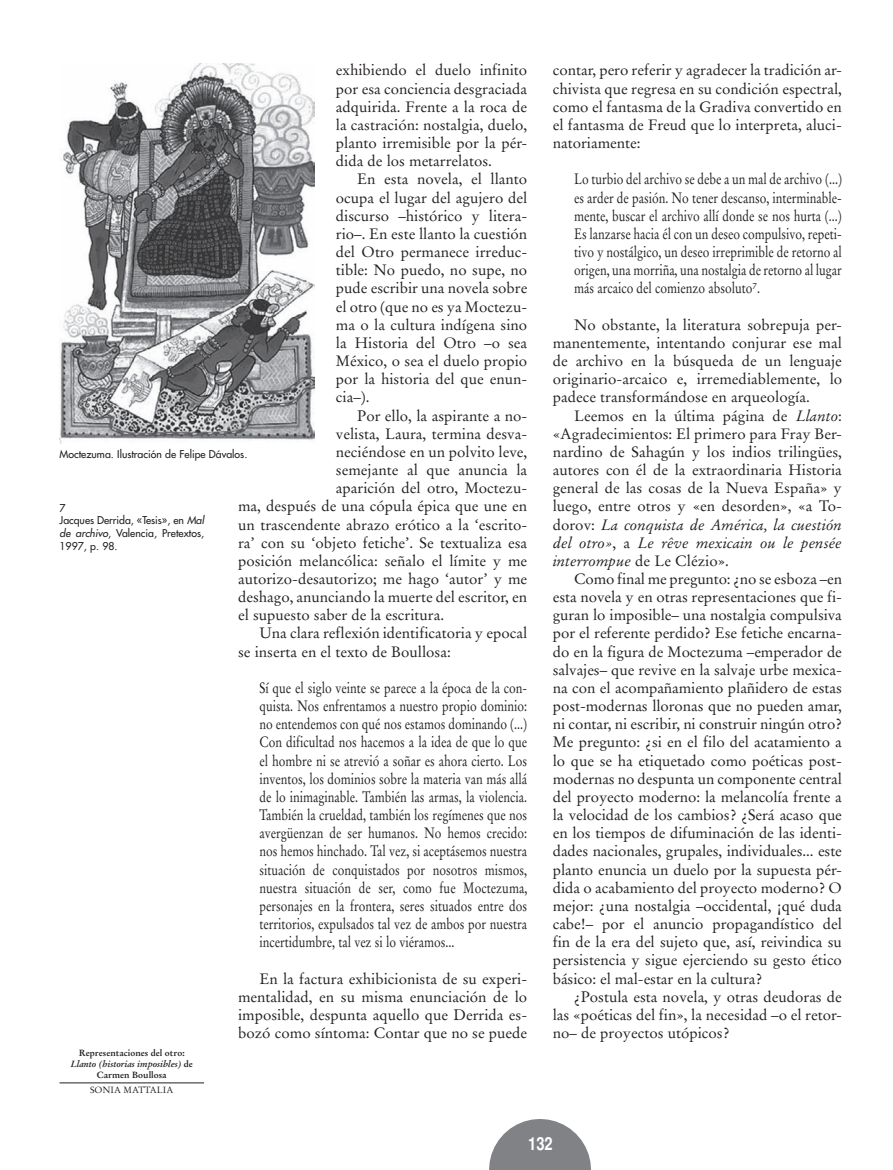
<style>
.page{position:relative;width:893px;height:1170px;background:#fff}
.page>*{position:absolute;margin:0;border:0;box-sizing:border-box;transform-origin:0 0}
.t1{font:700 condensed 18px "Helvetica";color:#fff}
.t2{font:15px/18.1px "Stempel Garamond";color:#231f20;text-align:justify}
.t3{font:15px/18.1px "Stempel Garamond";color:#231f20;text-align:justify;scale:.8 1}
.t4{font:10.5px/12.8px "Futura";color:#231f20}
.t5{font:700 9px/10.9px "Stempel Garamond";color:#231f20;text-align:center}
.t6{font:9px "Stempel Garamond";color:#231f20}
.s1{font-style:italic}
</style>
<div class="page">
<svg style="left:489px;top:1119px;width:102px;height:50px"></svg>
<hr style="left:60px;top:1082px;width:144px;height:1px;background:#231f20">
<img style="left:60px;top:64px;width:255px;height:380px">
<p class="t2" style="left:336px;top:61px;width:193px">exhibiendo el duelo infinito por esa conciencia desgraciada adquirida. Frente a la roca de la castración: nostalgia, duelo, planto irremisible por la pér&shy;dida de los metarrelatos.</p>
<p class="t2" style="left:336px;top:170px;width:193px;text-indent:21px">En esta novela, el llanto ocupa el lugar del agujero del discurso –histórico y litera&shy;rio–. En este llanto la cuestión del Otro permanece irreduc&shy;tible: No puedo, no supe, no pude escribir una novela sobre el otro (que no es ya Moctezu&shy;ma o la cultura indígena sino la Historia del Otro –o sea México, o sea el duelo propio por la historia del que enun&shy;cia–).</p>
<p class="t2" style="left:357px;top:406px;width:172px">Por ello, la aspirante a no-</p>
<p class="t2" style="left:336px;top:424px;width:193px">velista, Laura, termina desva-</p>
<p class="t2" style="left:336px;top:442px;width:193px">neciéndose en un polvito leve,</p>
<p class="t2" style="left:336px;top:461px;width:193px">semejante al que anuncia la</p>
<p class="t2" style="left:336px;top:479px;width:193px">aparición del otro, Moctezu-</p>
<p class="t2" style="left:238px;top:497px;width:291px">ma, después de una cópula épica que une en</p>
<p class="t2" style="left:238px;top:515px;width:291px">un trascendente abrazo erótico a la ‘escrito-</p>
<p class="t2" style="left:238px;top:533px;width:291px">ra’ con su ‘objeto fetiche’. Se textualiza esa</p>
<p class="t2" style="left:238px;top:551px;width:291px">posición melancólica: señalo el límite y me</p>
<p class="t2" style="left:238px;top:570px;width:291px">autorizo-desautorizo; me hago ‘autor’ y me</p>
<p class="t2" style="left:238px;top:588px;width:291px">deshago, anunciando la muerte del escritor, en</p>
<p class="t2" style="left:238px;top:606px;width:208px">el supuesto saber de la escritura.</p>
<p class="t2" style="left:259px;top:624px;width:269px">Una clara reflexión identificatoria y epocal</p>
<p class="t2" style="left:238px;top:642px;width:214px">se inserta en el texto de Boullosa:</p>
<p class="t3" style="left:259px;top:678px;width:337px">Sí que el siglo veinte se parece a la época de la con&shy;quista. Nos enfrentamos a nuestro propio dominio: no entendemos con qué nos estamos dominando (...)<br>Con dificultad nos hacemos a la idea de que lo que el hombre ni se atrevió a soñar es ahora cierto. Los inventos, los dominios sobre la materia van más allá de lo inimaginable. También las armas, la violencia.<br>También la crueldad, también los regímenes que nos avergüenzan de ser humanos. No hemos crecido: nos hemos hinchado. Tal vez, si aceptásemos nuestra situación de conquistados por nosotros mismos, nuestra situación de ser, como fue Moctezuma, personajes en la frontera, seres situados entre dos territorios, expulsados tal vez de ambos por nuestra incertidumbre, tal vez si lo viéramos...</p>
<p class="t2" style="left:238px;top:969px;width:291px;text-indent:21px">En la factura exhibicionista de su experi&shy;mentalidad, en su misma enunciación de lo imposible, despunta aquello que Derrida es&shy;bozó como síntoma: Contar que no se puede</p>
<p class="t4" style="left:60px;top:447px;width:189px">Moctezuma. Ilustración de Felipe Dávalos.</p>
<p class="t4" style="left:60px;top:501px;width:146px">7<br>Jacques Derrida, «Tesis», en <span class="s1">Mal de archivo</span>, Valencia, Pretextos,<br>1997, p. 98.</p>
<p class="t5" style="left:71px;top:1047px;width:123px">Representaciones del otro:<br><span class="s1">Llanto (historias imposibles)</span> de<br>Carmen Boullosa</p>
<p class="t6" style="left:90px;top:1084px;width:85px">SONIA MATTALIA</p>
<p class="t2" style="left:553px;top:61px;width:291px">contar, pero referir y agradecer la tradición ar&shy;chivista que regresa en su condición espectral, como el fantasma de la Gradiva convertido en el fantasma de Freud que lo interpreta, aluci&shy;natoriamente:</p>
<p class="t3" style="left:574px;top:170px;width:336px">Lo turbio del archivo se debe a un mal de archivo (...) es arder de pasión. No tener descanso, interminable&shy;mente, buscar el archivo allí donde se nos hurta (...)<br>Es lanzarse hacia él con un deseo compulsivo, repeti&shy;tivo y nostálgico, un deseo irreprimible de retorno al origen, una morriña, una nostalgia de retorno al lugar más arcaico del comienzo absoluto<sup>7</sup>.</p>
<p class="t2" style="left:553px;top:315px;width:291px;text-indent:21px">No obstante, la literatura sobrepuja per&shy;manentemente, intentando conjurar ese mal de archivo en la búsqueda de un lenguaje originario-arcaico e, irremediablemente, lo padece transformándose en arqueología.</p>
<p class="t2" style="left:553px;top:406px;width:291px;text-indent:21px">Leemos en la última página de <span class="s1">Llanto</span>: «Agradecimientos: El primero para Fray Ber&shy;nardino de Sahagún y los indios trilingües, autores con él de la extraordinaria Historia general de las cosas de la Nueva España» y luego, entre otros y «en desorden», «a To&shy;dorov: <span class="s1">La conquista de América, la cuestión del otro»</span>, a <span class="s1">Le rêve mexicain ou le pensée interrompue</span> de Le Clézio».</p>
<p class="t2" style="left:553px;top:570px;width:291px;text-indent:21px">Como final me pregunto: ¿no se esboza –en esta novela y en otras representaciones que fi&shy;guran lo imposible– una nostalgia compulsiva por el referente perdido? Ese fetiche encarna&shy;do en la figura de Moctezuma –emperador de salvajes– que revive en la salvaje urbe mexica&shy;na con el acompañamiento plañidero de estas post-modernas lloronas que no pueden amar, ni contar, ni escribir, ni construir ningún otro?<br>Me pregunto: ¿si en el filo del acatamiento a lo que se ha etiquetado como poéticas post&shy;modernas no despunta un componente central del proyecto moderno: la melancolía frente a la velocidad de los cambios? ¿Será acaso que en los tiempos de difuminación de las identi&shy;dades nacionales, grupales, individuales... este planto enuncia un duelo por la supuesta pér&shy;dida o acabamiento del proyecto moderno? O mejor: ¿una nostalgia –occidental, ¡qué duda cabe!– por el anuncio propagandístico del fin de la era del sujeto que, así, reivindica su persistencia y sigue ejerciendo su gesto ético básico: el mal-estar en la cultura?</p>
<p class="t2" style="left:553px;top:987px;width:291px;text-indent:21px">¿Postula esta novela, y otras deudoras de las «poéticas del fin», la necesidad –o el retor&shy;no– de proyectos utópicos?</p>
<p class="t1" style="left:528px;top:1132px;width:26px">132</p>
</div>
